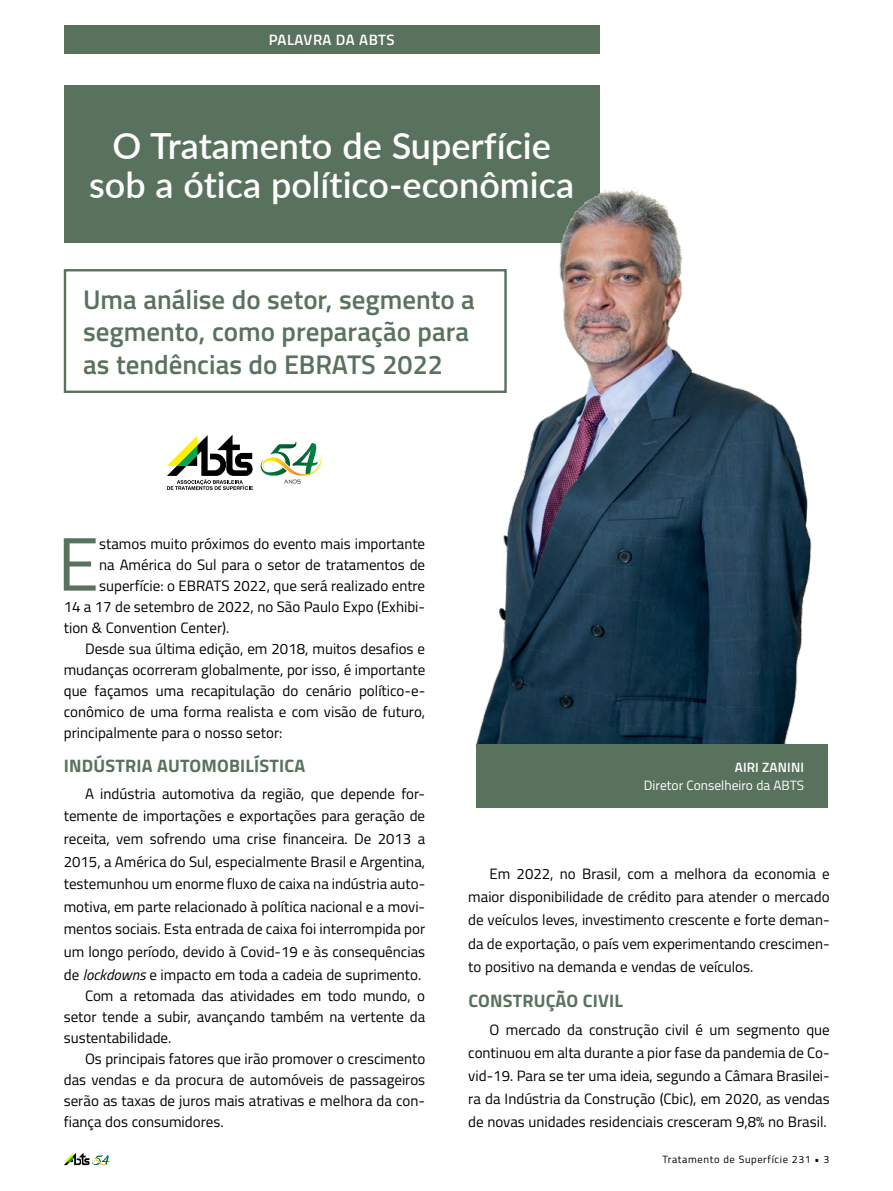
<style>
.page{position:relative;width:893px;height:1191px;background:#fff}
.page>*{position:absolute;margin:0;border:0;box-sizing:border-box;transform-origin:0 0}
.t1{font:75.75px "Titillium";color:#59725e}
.t2{font:600 36px/39px "Lato";color:#fff;text-align:center}
.t3{font:600 27px/32.4px "Titillium";color:#59725e}
.t4{font:700 18px "Titillium";letter-spacing:.01em;color:#59725e}
.t5{font:15px/22.5px "Titillium";color:#000;text-align:justify}
.t6{font:600 15px "Titillium";letter-spacing:.025em;color:#fff}
.t7{font:13.5px "Titillium";color:#fff}
.t8{font:600 13.5px "Titillium";letter-spacing:.01em;color:#fff}
.t9{font:10.5px "Titillium";letter-spacing:.06em;color:#000}
.s1{font-style:italic}
</style>
<div class="page">
<svg style="left:167px;top:435px;width:86px;height:55px"></svg>
<svg style="left:261px;top:441px;width:61px;height:42px"></svg>
<div style="left:64px;top:85px;width:536px;height:157px;background:#59725e"></div>
<svg style="left:64px;top:1152px;width:46px;height:13px"></svg>
<div style="left:64px;top:25px;width:536px;height:28px;background:#59725e"></div>
<img style="left:431px;top:188px;width:381px;height:556px">
<div style="left:65px;top:270px;width:440px;height:122px;background:#fff"></div>
<div style="left:64px;top:269px;width:443px;height:124px;border:2px solid #59725e"></div>
<div style="left:476px;top:744px;width:352px;height:64px;background:#59725e"></div>
<p class="t6" style="left:269px;top:28px;width:128px">PALAVRA DA ABTS</p>
<h2 class="t2" style="left:89px;top:125px;width:486px">O Tratamento de Superfície sob a ótica político-econômica</h2>
<h3 class="t3" style="left:83px;top:282px;width:393px">Uma análise do setor, segmento a segmento, como preparação para as tendências do EBRATS 2022</h3>
<h1 class="t1" style="left:57px;top:508px;width:43px">E</h1>
<p class="t5" style="left:99px;top:531px;width:327px">stamos muito próximos do evento mais importante</p>
<p class="t5" style="left:99px;top:552px;width:327px">na América do Sul para o setor de tratamentos de</p>
<p class="t5" style="left:99px;top:573px;width:327px">superfície: o EBRATS 2022, que será realizado entre</p>
<p class="t5" style="left:64px;top:594px;width:363px">14 a 17 de setembro de 2022, no São Paulo Expo (Exhibi-</p>
<p class="t5" style="left:64px;top:615px;width:167px">tion &amp; Convention Center).</p>
<p class="t5" style="left:85px;top:636px;width:342px">Desde sua última edição, em 2018, muitos desafios e</p>
<p class="t5" style="left:64px;top:657px;width:363px">mudanças ocorreram globalmente, por isso, é importante</p>
<p class="t5" style="left:64px;top:679px;width:363px">que façamos uma recapitulação do cenário político-e-</p>
<p class="t5" style="left:64px;top:700px;width:363px">conômico de uma forma realista e com visão de futuro,</p>
<p class="t5" style="left:64px;top:721px;width:220px">principalmente para o nosso setor:</p>
<p class="t4" style="left:64px;top:752px;width:243px">INDÚSTRIA AUTOMOBILÍSTICA</p>
<p class="t5" style="left:64px;top:781px;width:363px;text-indent:21px">A indústria automotiva da região, que depende for&shy;temente de importações e exportações para geração de receita, vem sofrendo uma crise financeira. De 2013 a 2015, a América do Sul, especialmente Brasil e Argentina, testemunhou um enorme fluxo de caixa na indústria auto&shy;motiva, em parte relacionado à política nacional e a movi&shy;mentos sociais. Esta entrada de caixa foi interrompida por um longo período, devido à Covid-19 e às consequências de <span class="s1">lockdowns</span> e impacto em toda a cadeia de suprimento.</p>
<p class="t5" style="left:64px;top:984px;width:363px;line-height:21px;text-indent:21px">Com a retomada das atividades em todo mundo, o setor tende a subir, avançando também na vertente da sustentabilidade.</p>
<p class="t5" style="left:64px;top:1047px;width:363px;line-height:21.1px;text-indent:21px">Os principais fatores que irão promover o crescimento das vendas e da procura de automóveis de passageiros serão as taxas de juros mais atrativas e melhora da con&shy;fiança dos consumidores.</p>
<p class="t8" style="left:735px;top:757px;width:71px">AIRI ZANINI</p>
<p class="t7" style="left:644px;top:775px;width:162px">Diretor Conselheiro da ABTS</p>
<p class="t5" style="left:468px;top:861px;width:363px;line-height:23.1px;text-indent:21px">Em 2022, no Brasil, com a melhora da economia e maior disponibilidade de crédito para atender o mercado de veículos leves, investimento crescente e forte deman&shy;da de exportação, o país vem experimentando crescimen&shy;to positivo na demanda e vendas de veículos.</p>
<p class="t4" style="left:468px;top:987px;width:156px">CONSTRUÇÃO CIVIL</p>
<p class="t5" style="left:468px;top:1017px;width:363px;line-height:23.1px;text-indent:21px">O mercado da construção civil é um segmento que continuou em alta durante a pior fase da pandemia de Co&shy;vid-19. Para se ter uma ideia, segundo a Câmara Brasilei&shy;ra da Indústria da Construção (Cbic), em 2020, as vendas de novas unidades residenciais cresceram 9,8% no Brasil.</p>
<p class="t9" style="left:662px;top:1151px;width:168px">Tratamento de Superfície 231 • 3</p>
</div>
